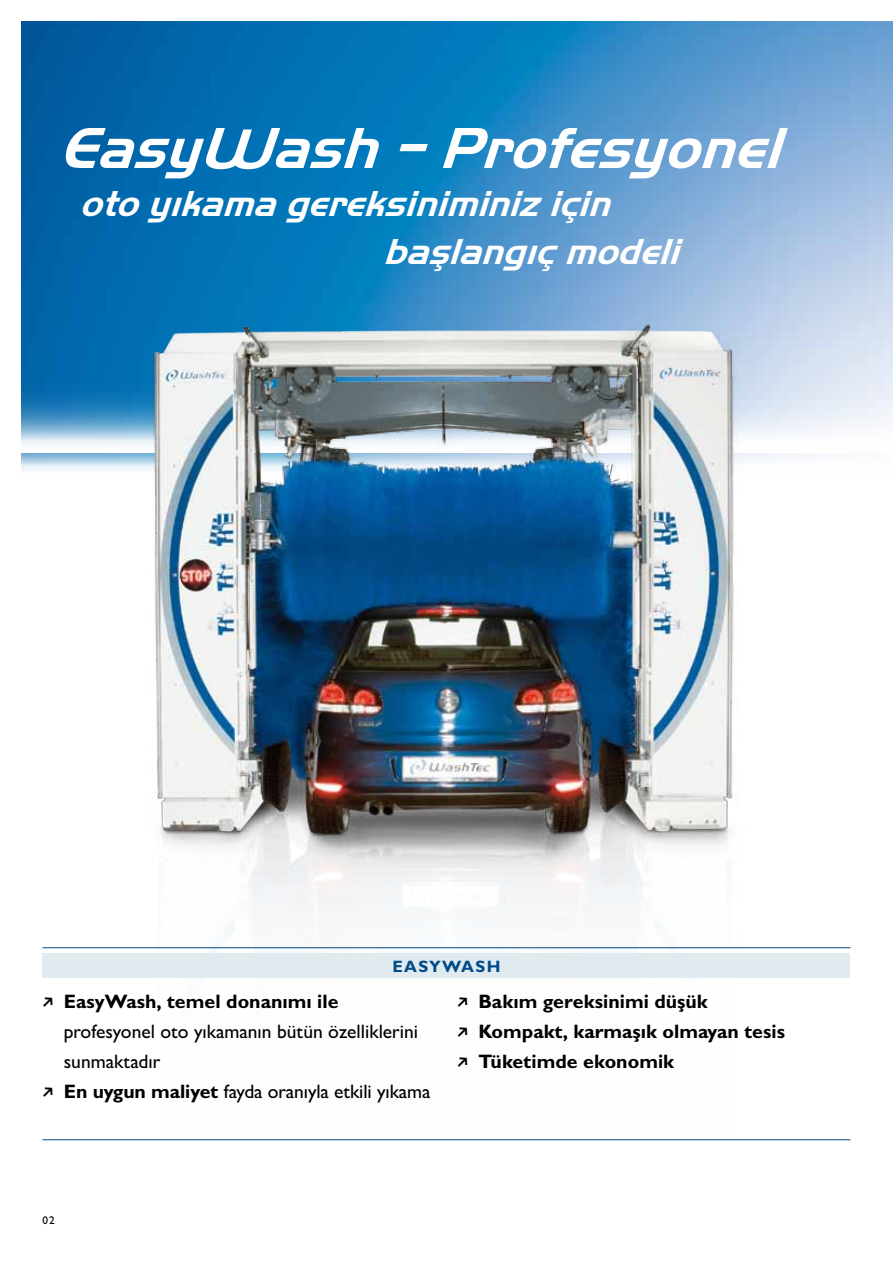
<style>
.page{position:relative;width:893px;height:1263px;background:#fff}
.page>*{position:absolute;margin:0;border:0;box-sizing:border-box;transform-origin:0 0}
.t1{font:60px "Wash Tec Gothic TR";color:#fff}
.t2{font:37.5px/48px "Wash Tec Gothic TR";color:#fff}
.t3{font:700 19.5px/30px "Gill Sans MT Pro";color:#000}
.t4{font:500 19.5px/30px "Gill Sans MT Pro";color:#000}
.t5{font:700 16.5px "Gill Sans MT Pro";letter-spacing:.08em;color:#004b89}
.t6{font:500 11.25px "Gill Sans MT Pro";color:#000}
.s1{font-weight:700}
</style>
<div class="page">
<img style="left:21px;top:21px;width:872px;height:350px">
<svg style="left:21px;top:371px;width:872px;height:36px;background:#7cafd6"></svg>
<svg style="left:21px;top:407px;width:872px;height:63px"></svg>
<img style="left:142px;top:316px;width:602px;height:662px">
<div style="left:43px;top:953px;width:807px;height:24px;background:#e1eaef"></div>
<hr style="left:43px;top:1139px;width:807px;height:1px;background:#004b89">
<hr style="left:43px;top:947px;width:807px;height:1px;background:#004b89">
<h1 class="t1" style="left:59px;top:113px;width:722px">EasyWash – Profesyonel</h1>
<h2 class="t2" style="left:383px;top:179px;width:296px;text-indent:-303px">oto yıkama gereksiniminiz için başlangıç modeli</h2>
<p class="t5" style="left:392px;top:956px;width:105px">EasyWash</p>
<p class="t3" style="left:64px;top:986px;width:276px">EasyWash, temel donanımı ile</p>
<p class="t4" style="left:64px;top:1016px;width:368px">profesyonel oto yıkamanın bütün özelliklerini sunmaktadır<br><span class="s1">En uygun maliyet</span> fayda oranıyla etkili yıkama</p>
<p class="t3" style="left:478px;top:986px;width:308px">Bakım gereksinimi düşük<br>Kompakt, karmaşık olmayan tesis<br>Tüketimde ekonomik</p>
<p class="t6" style="left:43px;top:1214px;width:14px">02</p>
</div>
